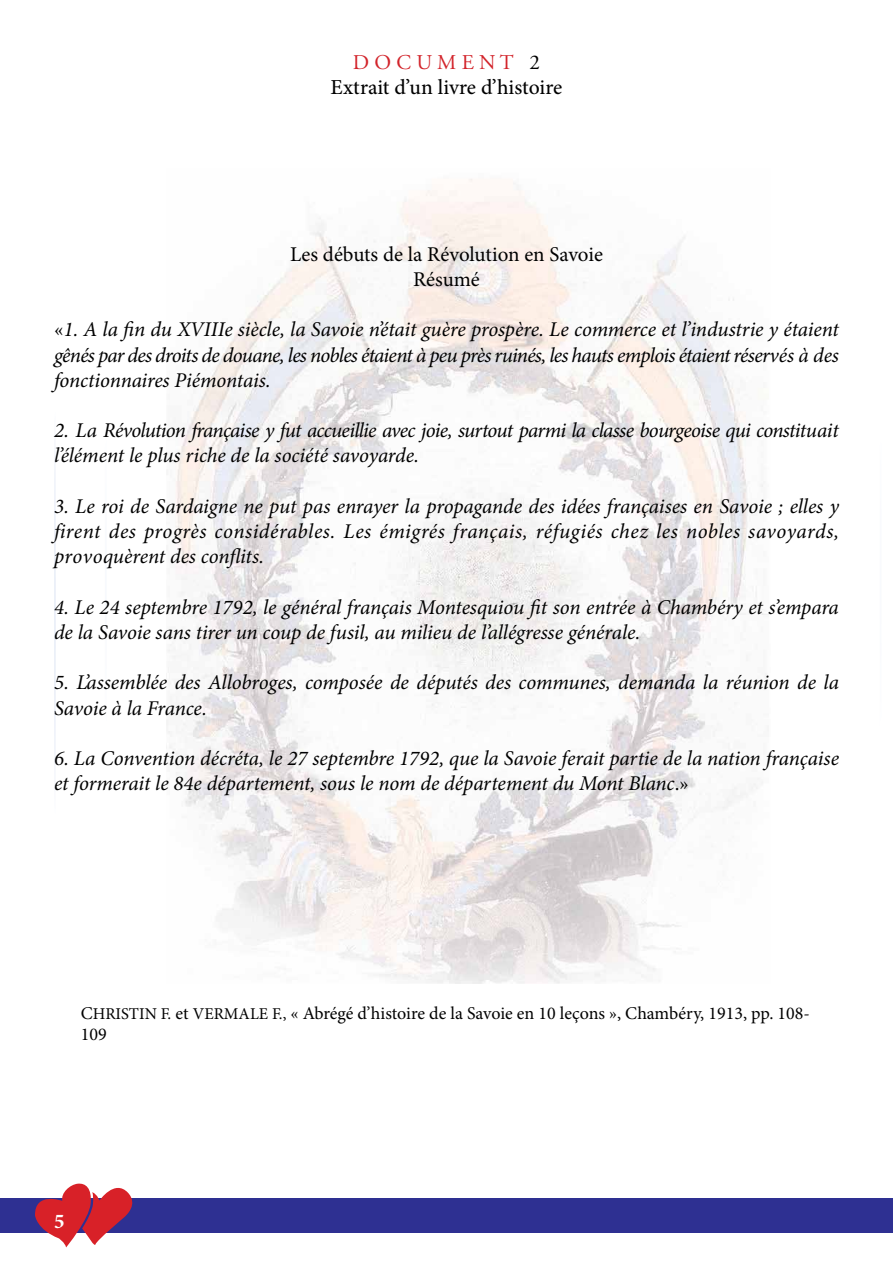
<style>
.page{position:relative;width:893px;height:1263px;background:#fff}
.page>*{position:absolute;margin:0;border:0;box-sizing:border-box;transform-origin:0 0}
.t1{font:italic 21px/25.2px "Minion Pro";letter-spacing:-.01em;color:#000}
.t2{font:italic 21px/25.2px "Minion Pro";letter-spacing:-.03em;color:#000}
.t3{font:21px/25.2px "Minion Pro";color:#000;text-align:center}
.t4{font:21px "Adobe Hebrew";color:#000}
.t5{font:21px "Adobe Garamond Pro";color:#d2232a}
.t6{font:700 21px "Minion Pro";color:#fff}
.t7{font:18px/21.6px "Minion Pro";color:#000}
.s1{color:#000}
.s2{font-style:normal}
.s3{font-size:16.5px}
</style>
<div class="page">
<img style="left:166px;top:179px;width:603px;height:785px">
<img style="left:55px;top:473px;width:1px;height:280px">
<div style="left:0;top:1198px;width:893px;height:35px;background:#2e3092"></div>
<svg style="left:35px;top:1183px;width:98px;height:64px"></svg>
<p class="t5" style="left:353px;top:50px;width:189px">D O C U M E N T <span class="s1">2</span></p>
<p class="t4" style="left:331px;top:75px;width:233px">Extrait d’un livre d’histoire</p>
<p class="t3" style="left:290px;top:242px;width:314px">Les débuts de la Révolution en Savoie<br>Résumé</p>
<p class="t1" style="left:54px;top:317px;width:786px;text-align:justify"><span class="s2">«</span>1. A la fin du XVIIIe siècle, la Savoie n’était guère prospère. Le commerce et l’industrie y étaient gênés par des droits de douane, les nobles étaient à peu près ruinés, les hauts emplois étaient réservés à des fonctionnaires Piémontais.</p>
<p class="t2" style="left:54px;top:418px;width:786px">2. La Révolution française y fut accueillie avec joie, surtout parmi la classe bourgeoise qui constituait l’élément le plus riche de la société savoyarde.</p>
<p class="t1" style="left:54px;top:493px;width:786px;text-align:justify">3. Le roi de Sardaigne ne put pas enrayer la propagande des idées françaises en Savoie ; elles y firent des progrès considérables. Les émigrés français, réfugiés chez les nobles savoyards, provoquèrent des conflits.</p>
<p class="t1" style="left:54px;top:594px;width:786px">4. Le 24 septembre 1792, le général français Montesquiou fit son entrée à Chambéry et s’empara de la Savoie sans tirer un coup de fusil, au milieu de l’allégresse générale.</p>
<p class="t1" style="left:54px;top:670px;width:786px">5. L’assemblée des Allobroges, composée de députés des communes, demanda la réunion de la<br>Savoie à la France.</p>
<p class="t1" style="left:54px;top:745px;width:786px">6. La Convention décréta, le 27 septembre 1792, que la Savoie ferait partie de la nation française et formerait le 84e département, sous le nom de département du Mont Blanc<span class="s2">.»</span></p>
<p class="t7" style="left:81px;top:1002px;width:731px">C<span class="s3">HRISTIN F.</span> et <span class="s3">VERMALE F.,</span> « Abrégé d’histoire de la Savoie en 10 leçons », Chambéry, 1913, pp. 108-<br>109</p>
<p class="t6" style="left:54px;top:1206px;width:12px">5</p>
</div>
